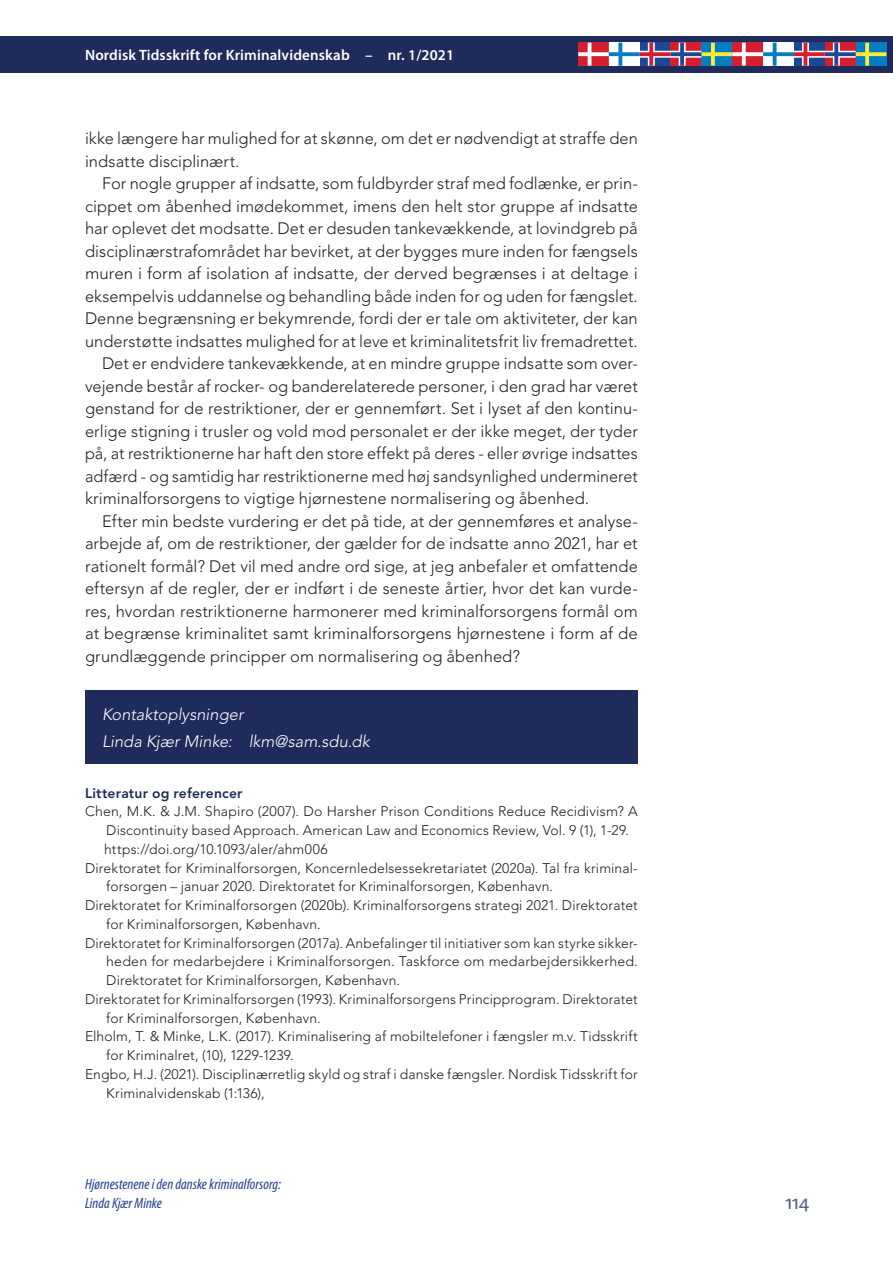
<style>
.page{position:relative;width:893px;height:1263px;background:#fff}
.page>*{position:absolute;margin:0;border:0;box-sizing:border-box;transform-origin:0 0}
.t1{font:21px "Myriad Pro";color:#566084}
.JS_Broedtekst_indryk{font:300 16.5px/22.5px "Avenir LT Std";color:#231f20;text-align:justify}
.JS_forfattermail_afs{font:italic 300 16.5px "Avenir LT Std";color:#fff}
.t2{font:italic condensed 15px/19px "Myriad Pro";color:#253f8e}
.t3{font:600 15px "Myriad Pro";letter-spacing:.01em;color:#fff}
.JS_Litteratur{font:300 13.8px/18.8px "Avenir LT Std";letter-spacing:.01em;color:#231f20}
.JS_Litteratur_oversk{font:800 13.8px "Avenir LT Std";letter-spacing:.015em;color:#1e2b5b}
</style>
<div class="page">
<div style="left:0;top:36px;width:893px;height:36px;background:#1e2b5b"></div>
<svg style="left:578px;top:43px;width:308px;height:23px;background:#9a8196"></svg>
<div style="left:85px;top:690px;width:553px;height:74px;background:#1e2b5b"></div>
<p class="t3" style="left:85px;top:45px;width:371px">Nordisk Tidsskrift for Kriminalvidenskab – nr. 1/2021</p>
<p class="JS_Broedtekst_indryk" style="left:85px;top:127px;width:554px">ikke længere har mulighed for at skønne, om det er nødvendigt at straffe den indsatte disciplinært.</p>
<p class="JS_Broedtekst_indryk" style="left:85px;top:172px;width:554px;text-indent:17px">For nogle grupper af indsatte, som fuldbyrder straf med fodlænke, er prin&shy;cippet om åbenhed imødekommet, imens den helt stor gruppe af indsatte har oplevet det modsatte. Det er desuden tankevækkende, at lovindgreb på disciplinærstrafområdet har bevirket, at der bygges mure inden for fængsels muren i form af isolation af indsatte, der derved begrænses i at deltage i eksempelvis uddannelse og behandling både inden for og uden for fængslet.<br>Denne begrænsning er bekymrende, fordi der er tale om aktiviteter, der kan understøtte indsattes mulighed for at leve et kriminalitetsfrit liv fremadrettet.</p>
<p class="JS_Broedtekst_indryk" style="left:85px;top:352px;width:554px;text-indent:17px">Det er endvidere tankevækkende, at en mindre gruppe indsatte som over&shy;vejende består af rocker- og banderelaterede personer, i den grad har været genstand for de restriktioner, der er gennemført. Set i lyset af den kontinu&shy;erlige stigning i trusler og vold mod personalet er der ikke meget, der tyder på, at restriktionerne har haft den store effekt på deres - eller øvrige indsattes adfærd - og samtidig har restriktionerne med høj sandsynlighed undermineret kriminalforsorgens to vigtige hjørnestene normalisering og åbenhed.</p>
<p class="JS_Broedtekst_indryk" style="left:85px;top:510px;width:554px;text-indent:17px">Efter min bedste vurdering er det på tide, at der gennemføres et analyse&shy;arbejde af, om de restriktioner, der gælder for de indsatte anno 2021, har et rationelt formål? Det vil med andre ord sige, at jeg anbefaler et omfattende eftersyn af de regler, der er indført i de seneste årtier, hvor det kan vurde&shy;res, hvordan restriktionerne harmonerer med kriminalforsorgens formål om at begrænse kriminalitet samt kriminalforsorgens hjørnestene i form af de grundlæggende principper om normalisering og åbenhed?</p>
<p class="JS_forfattermail_afs" style="left:102px;top:704px;width:143px">Kontaktoplysninger</p>
<p class="JS_forfattermail_afs" style="left:102px;top:731px;width:269px">Linda Kjær Minke: lkm@sam.sdu.dk</p>
<p class="JS_Litteratur_oversk" style="left:85px;top:785px;width:159px">Litteratur og referencer</p>
<p class="JS_Litteratur" style="left:106px;top:802px;width:533px;text-indent:-21px">Chen, M.K. &amp; J.M. Shapiro (2007). Do Harsher Prison Conditions Reduce Recidivism? A<br>Discontinuity based Approach. American Law and Economics Review, Vol. 9 (1), 1-29.</p>
<p class="JS_Litteratur" style="left:104px;top:840px;width:225px">https://doi.org/10.1093/aler/ahm006</p>
<p class="JS_Litteratur" style="left:106px;top:858px;width:533px;text-indent:-21px">Direktoratet for Kriminalforsorgen, Koncernledelsessekretariatet (2020a). Tal fra kriminal&shy;forsorgen – januar 2020. Direktoratet for Kriminalforsorgen, København.</p>
<p class="JS_Litteratur" style="left:106px;top:896px;width:533px;text-indent:-21px">Direktoratet for Kriminalforsorgen (2020b). Kriminalforsorgens strategi 2021. Direktoratet for Kriminalforsorgen, København.</p>
<p class="JS_Litteratur" style="left:106px;top:933px;width:533px;text-align:justify;text-indent:-21px">Direktoratet for Kriminalforsorgen (2017a). Anbefalinger til initiativer som kan styrke sikker&shy;heden for medarbejdere i Kriminalforsorgen. Taskforce om medarbejdersikkerhed.<br>Direktoratet for Kriminalforsorgen, København.</p>
<p class="JS_Litteratur" style="left:106px;top:990px;width:533px;text-indent:-21px">Direktoratet for Kriminalforsorgen (1993). Kriminalforsorgens Principprogram. Direktoratet for Kriminalforsorgen, København.</p>
<p class="JS_Litteratur" style="left:106px;top:1027px;width:533px;text-indent:-21px">Elholm, T. &amp; Minke, L.K. (2017). Kriminalisering af mobiltelefoner i fængsler m.v. Tidsskrift for Kriminalret, (10), 1229-1239.</p>
<p class="JS_Litteratur" style="left:106px;top:1065px;width:533px;text-indent:-21px">Engbo, H.J. (2021). Disciplinærretlig skyld og straf i danske fængsler. Nordisk Tidsskrift for<br>Kriminalvidenskab (1:136),</p>
<p class="t2" style="left:85px;top:1175px;width:197px">Hjørnestenene i den danske kriminalforsorg:<br>Linda Kjær Minke</p>
<p class="t1" style="left:785px;top:1189px;width:26px">114</p>
</div>
